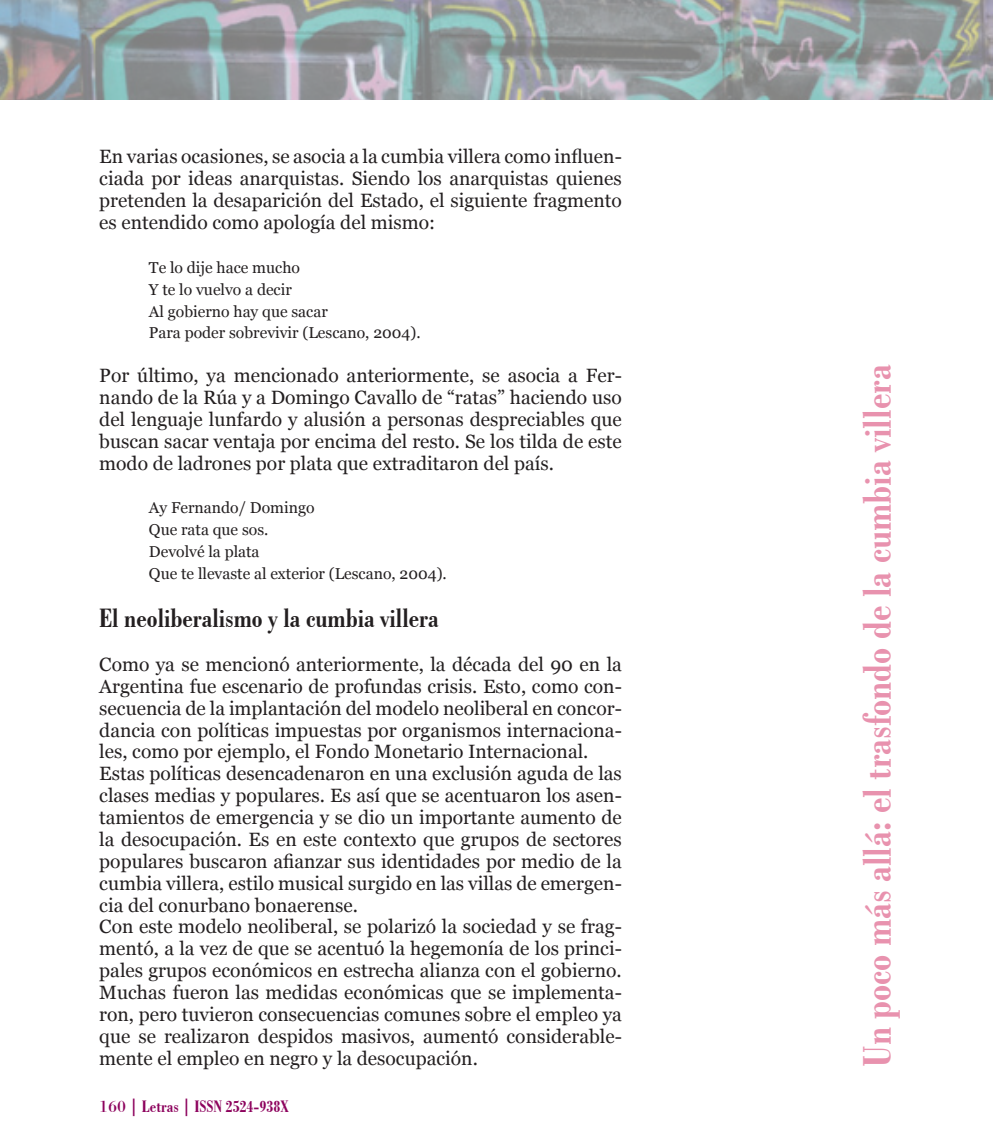
<style>
.page{position:relative;width:993px;height:1141px;background:#fff}
.page>*{position:absolute;margin:0;border:0;box-sizing:border-box;transform-origin:0 0}
.t1{font:700 condensed 42px "Bodoni BT";color:#e892ae}
.t2{font:700 condensed 28px "Bodoni BT";color:#231f20}
.t3{font:19.25px/21.9px "Georgia";color:#231f20;text-align:justify}
.t4{font:700 condensed 17.5px "Bodoni BT";color:#8d035d}
.t5{font:15.75px "Georgia";color:#231f20}
.s1{font-weight:400;font-stretch:normal}
</style>
<div class="page">
<img style="left:0;top:0;width:992px;height:99px">
<p class="t3" style="left:99px;top:146px;width:524px">En varias ocasiones, se asocia a la cumbia villera como influen&shy;ciada por ideas anarquistas. Siendo los anarquistas quienes pretenden la desaparición del Estado, el siguiente fragmento es entendido como apología del mismo:</p>
<p class="t5" style="left:149px;top:258px;width:152px">Te lo dije hace mucho</p>
<p class="t5" style="left:149px;top:280px;width:144px">Y te lo vuelvo a decir</p>
<p class="t5" style="left:149px;top:302px;width:180px">Al gobierno hay que sacar</p>
<p class="t5" style="left:149px;top:323px;width:273px">Para poder sobrevivir (Lescano, 2004).</p>
<p class="t3" style="left:99px;top:365px;width:524px">Por último, ya mencionado anteriormente, se asocia a Fer&shy;nando de la Rúa y a Domingo Cavallo de “ratas” haciendo uso del lenguaje lunfardo y alusión a personas despreciables que buscan sacar ventaja por encima del resto. Se los tilda de este modo de ladrones por plata que extraditaron del país.</p>
<p class="t5" style="left:149px;top:498px;width:167px">Ay Fernando/ Domingo</p>
<p class="t5" style="left:149px;top:520px;width:121px">Que rata que sos.</p>
<p class="t5" style="left:149px;top:542px;width:112px">Devolvé la plata</p>
<p class="t5" style="left:149px;top:564px;width:299px">Que te llevaste al exterior (Lescano, 2004).</p>
<p class="t2" style="left:99px;top:601px;width:341px">El neoliberalismo y la cumbia villera</p>
<p class="t3" style="left:99px;top:654px;width:524px">Como ya se mencionó anteriormente, la década del 90 en la Argentina fue escenario de profundas crisis. Esto, como con&shy;secuencia de la implantación del modelo neoliberal en concor&shy;dancia con políticas impuestas por organismos internaciona&shy;les, como por ejemplo, el Fondo Monetario Internacional.</p>
<p class="t3" style="left:99px;top:763px;width:524px">Estas políticas desencadenaron en una exclusión aguda de las clases medias y populares. Es así que se acentuaron los asen&shy;tamientos de emergencia y se dio un importante aumento de la desocupación. Es en este contexto que grupos de sectores populares buscaron afianzar sus identidades por medio de la cumbia villera, estilo musical surgido en las villas de emergen&shy;cia del conurbano bonaerense.</p>
<p class="t3" style="left:99px;top:916px;width:524px">Con este modelo neoliberal, se polarizó la sociedad y se frag&shy;mentó, a la vez de que se acentuó la hegemonía de los princi&shy;pales grupos económicos en estrecha alianza con el gobierno.<br>Muchas fueron las medidas económicas que se implementa&shy;ron, pero tuvieron consecuencias comunes sobre el empleo ya que se realizaron despidos masivos, aumentó considerable&shy;mente el empleo en negro y la desocupación.</p>
<p class="t4" style="left:99px;top:1096px;width:191px"><span class="s1">160</span> | Letras | ISSN 2524-938X</p>
<p class="t1" style="left:851px;top:1067px;width:704px;rotate:-90deg">Un poco más allá: el trasfondo de la cumbia villera</p>
</div>
